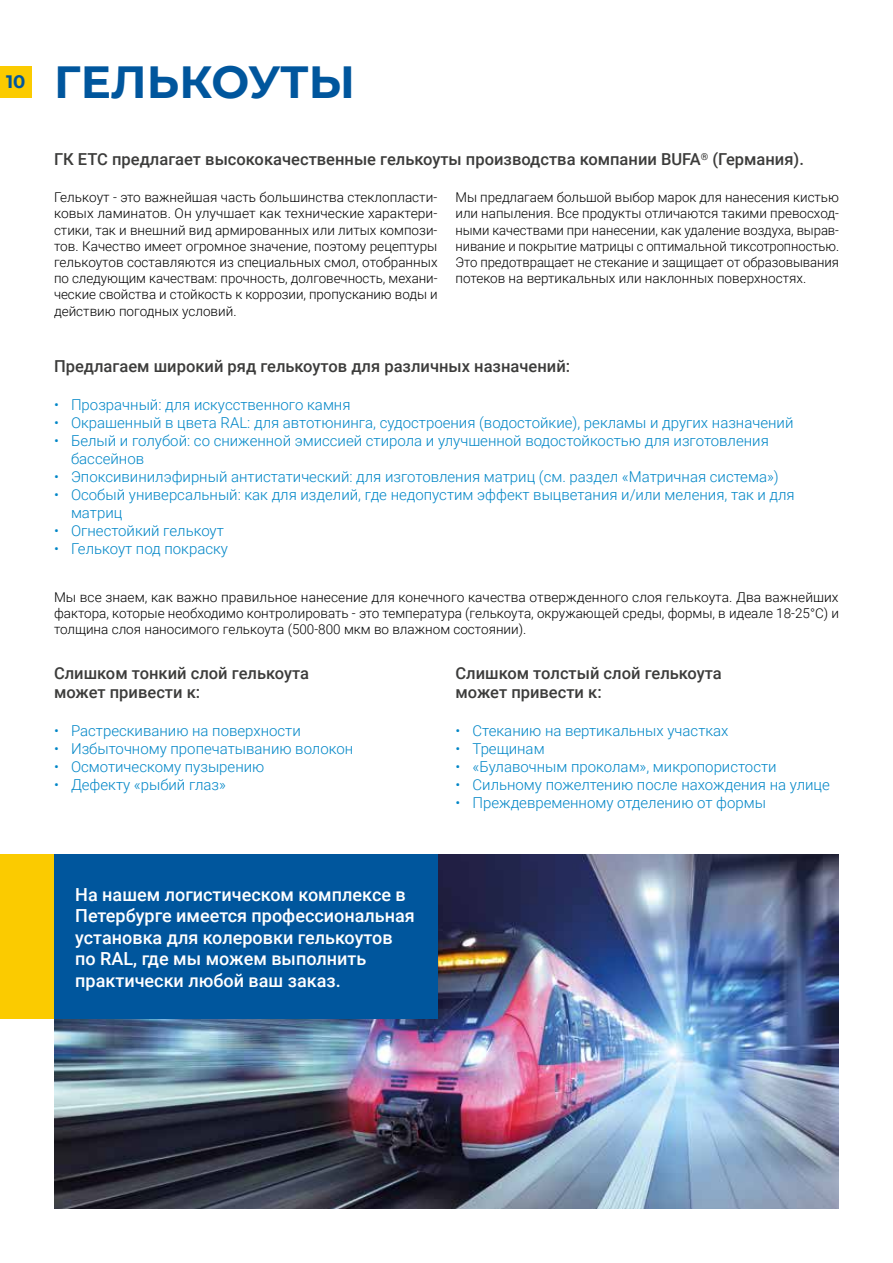
<style>
.page{position:relative;width:893px;height:1263px;background:#fff}
.page>*{position:absolute;margin:0;border:0;box-sizing:border-box;transform-origin:0 0}
.t1{font:700 45px "Montserrat";color:#00569d}
.t2{font:500 18px/21.6px "Roboto";color:#fff}
.t3{font:700 18px "Montserrat";color:#00569d}
.t4{font:500 16.5px/19.8px "Roboto";color:#3c3c3b}
.t5{font:300 15px/18px "Roboto";color:#0086c7}
.t6{font:300 13.5px/16.2px "Roboto";color:#000;text-align:justify}
</style>
<div class="page">
<div style="left:0;top:66px;width:32px;height:32px;background:#fbcb00"></div>
<img style="left:54px;top:855px;width:785px;height:354px">
<div style="left:0;top:855px;width:75px;height:164px;background:#fbcb00"></div>
<div style="left:54px;top:855px;width:383px;height:164px;background:#00569d"></div>
<h2 class="t3" style="left:6px;top:69px;width:21px">10</h2>
<h1 class="t1" style="left:54px;top:49px;width:303px">ГЕЛЬКОУТЫ</h1>
<p class="t4" style="left:54px;top:149px;width:751px">ГК ЕТС предлагает высококачественные гелькоуты производства компании BUFA<sup>®</sup> (Германия).</p>
<p class="t6" style="left:54px;top:189px;width:385px">Гелькоут - это важнейшая часть большинства стеклопласти&shy;ковых ламинатов. Он улучшает как технические характери&shy;стики, так и внешний вид армированных или литых компози&shy;тов. Качество имеет огромное значение, поэтому рецептуры гелькоутов составляются из специальных смол, отобранных по следующим качествам: прочность, долговечность, механи&shy;ческие свойства и стойкость к коррозии, пропусканию воды и действию погодных условий.</p>
<p class="t6" style="left:455px;top:189px;width:385px">Мы предлагаем большой выбор марок для нанесения кистью или напыления. Все продукты отличаются такими превосход&shy;ными качествами при нанесении, как удаление воздуха, вырав&shy;нивание и покрытие матрицы с оптимальной тиксотропностью.<br>Это предотвращает не стекание и защищает от образовывания потеков на вертикальных или наклонных поверхностях.</p>
<p class="t4" style="left:54px;top:355px;width:518px">Предлагаем широкий ряд гелькоутов для различных назначений:</p>
<p class="t5" style="left:54px;top:395px;width:298px">• Прозрачный: для искусственного камня</p>
<p class="t5" style="left:54px;top:413px;width:741px">• Окрашенный в цвета RAL: для автотюнинга, судостроения (водостойкие), рекламы и других назначений</p>
<p class="t5" style="left:71px;top:431px;width:699px;text-indent:-17px">• Белый и голубой: со сниженной эмиссией стирола и улучшенной водостойкостью для изготовления бассейнов</p>
<p class="t5" style="left:54px;top:467px;width:726px">• Эпоксивинилэфирный антистатический: для изготовления матриц (см. раздел «Матричная система»)</p>
<p class="t5" style="left:71px;top:485px;width:725px;text-indent:-17px">• Особый универсальный: как для изделий, где недопустим эффект выцветания и/или меления, так и для матриц</p>
<p class="t5" style="left:54px;top:521px;width:171px">• Огнестойкий гелькоут</p>
<p class="t5" style="left:54px;top:539px;width:176px">• Гелькоут под покраску</p>
<p class="t6" style="left:54px;top:588px;width:786px">Мы все знаем, как важно правильное нанесение для конечного качества отвержденного слоя гелькоута. Два важнейших фактора, которые необходимо контролировать - это температура (гелькоута, окружающей среды, формы, в идеале 18-25°С) и толщина слоя наносимого гелькоута (500-800 мкм во влажном состоянии).</p>
<p class="t4" style="left:54px;top:662px;width:257px">Слишком тонкий слой гелькоута может привести к:</p>
<p class="t5" style="left:54px;top:721px;width:248px">• Растрескиванию на поверхности</p>
<p class="t5" style="left:54px;top:739px;width:301px">• Избыточному пропечатыванию волокон</p>
<p class="t5" style="left:54px;top:757px;width:212px">• Осмотическому пузырению</p>
<p class="t5" style="left:54px;top:775px;width:173px">• Дефекту «рыбий глаз»</p>
<h2 class="t2" style="left:75px;top:883px;width:341px">На нашем логистическом комплексе в Петербурге имеется профессиональная установка для колеровки гелькоутов по RAL, где мы можем выполнить практически любой ваш заказ.</h2>
<p class="t4" style="left:455px;top:662px;width:268px">Слишком толстый слой гелькоута может привести к:</p>
<p class="t5" style="left:455px;top:721px;width:275px">• Стеканию на вертикальных участках</p>
<p class="t5" style="left:455px;top:739px;width:91px">• Трещинам</p>
<p class="t5" style="left:455px;top:757px;width:323px">• «Булавочным проколам», микропористости</p>
<p class="t5" style="left:455px;top:775px;width:376px">• Сильному пожелтению после нахождения на улице</p>
<p class="t5" style="left:455px;top:793px;width:312px">• Преждевременному отделению от формы</p>
</div>
